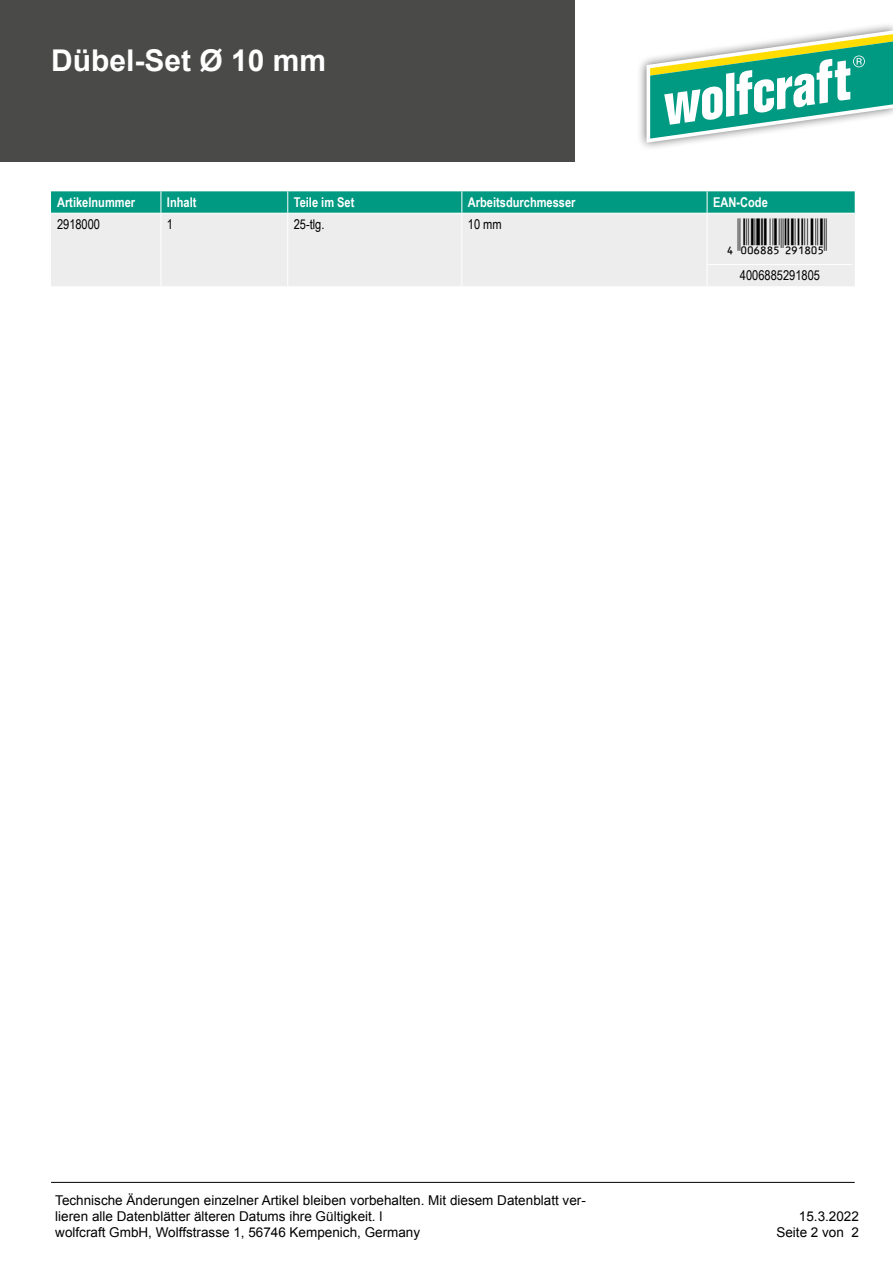
<style>
.page{position:relative;width:893px;height:1263px;background:#fff}
.page>*{position:absolute;margin:0;border:0;box-sizing:border-box;transform-origin:0 0}
.t1{font:36px "Ean Bwr P36 Tt";color:#000}
.t2{font:700 30px "Arial";color:#fff}
.t3{font:13.5px/16.2px "Arial";color:#000;text-align:right}
.t4{font:700 13.5px "Arial Narrow";color:#fff}
.t5{font:13.5px "Arial Narrow";color:#000}
</style>
<div class="page">
<div style="left:0;top:0;width:574px;height:162px;background:#4a4a49"></div>
<hr style="left:51px;top:1182px;width:804px;height:1px;background:#000">
<div style="left:637px;top:22px;width:256px;height:130px;background:#000;opacity:.6"></div>
<svg style="left:646px;top:30px;width:247px;height:113px"></svg>
<div style="left:51px;top:214px;width:804px;height:72px;background:#ededed"></div>
<svg style="left:51px;top:191px;width:804px;height:23px;background:#0a9d87"></svg>
<hr style="left:161px;top:213px;width:127px;height:1px;background:#fff">
<hr style="left:161px;top:214px;width:1px;height:72px;background:#fff">
<hr style="left:288px;top:213px;width:174px;height:1px;background:#fff">
<hr style="left:287px;top:214px;width:1px;height:72px;background:#fff">
<hr style="left:462px;top:213px;width:245px;height:1px;background:#fff">
<hr style="left:461px;top:214px;width:1px;height:72px;background:#fff">
<hr style="left:707px;top:213px;width:148px;height:1px;background:#fff">
<hr style="left:707px;top:214px;width:1px;height:72px;background:#fff">
<hr style="left:707px;top:264px;width:145px;height:1px;background:#fff">
<h2 class="t2" style="left:51px;top:40px;width:277px">Dübel-Set Ø 10 mm</h2>
<p class="t4" style="left:57px;top:192px;width:80px">Artikelnummer</p>
<p class="t4" style="left:167px;top:192px;width:31px">Inhalt</p>
<p class="t4" style="left:294px;top:192px;width:62px">Teile im Set</p>
<p class="t4" style="left:468px;top:192px;width:109px">Arbeitsdurchmesser</p>
<p class="t4" style="left:713px;top:192px;width:56px">EAN-Code</p>
<p class="t5" style="left:57px;top:214px;width:45px">2918000</p>
<p class="t5" style="left:167px;top:214px;width:8px">1</p>
<p class="t5" style="left:294px;top:214px;width:32px">25-tlg.</p>
<p class="t5" style="left:468px;top:214px;width:35px">10 mm</p>
<p class="t5" style="left:740px;top:266px;width:82px">4006885291805</p>
<h1 class="t1" style="left:717px;top:218px;width:111px">'!0A68IF-cjbiaf!</h1>
<p class="t3" style="left:55px;top:1192px;width:532px;text-align:left">Technische Änderungen einzelner Artikel bleiben vorbehalten. Mit diesem Datenblatt ver&shy;lieren alle Datenblätter älteren Datums ihre Gültigkeit. l<br>wolfcraft GmbH, Wolffstrasse 1, 56746 Kempenich, Germany</p>
<p class="t3" style="left:776px;top:1208px;width:84px">15.3.2022<br>Seite 2 von 2</p>
</div>
